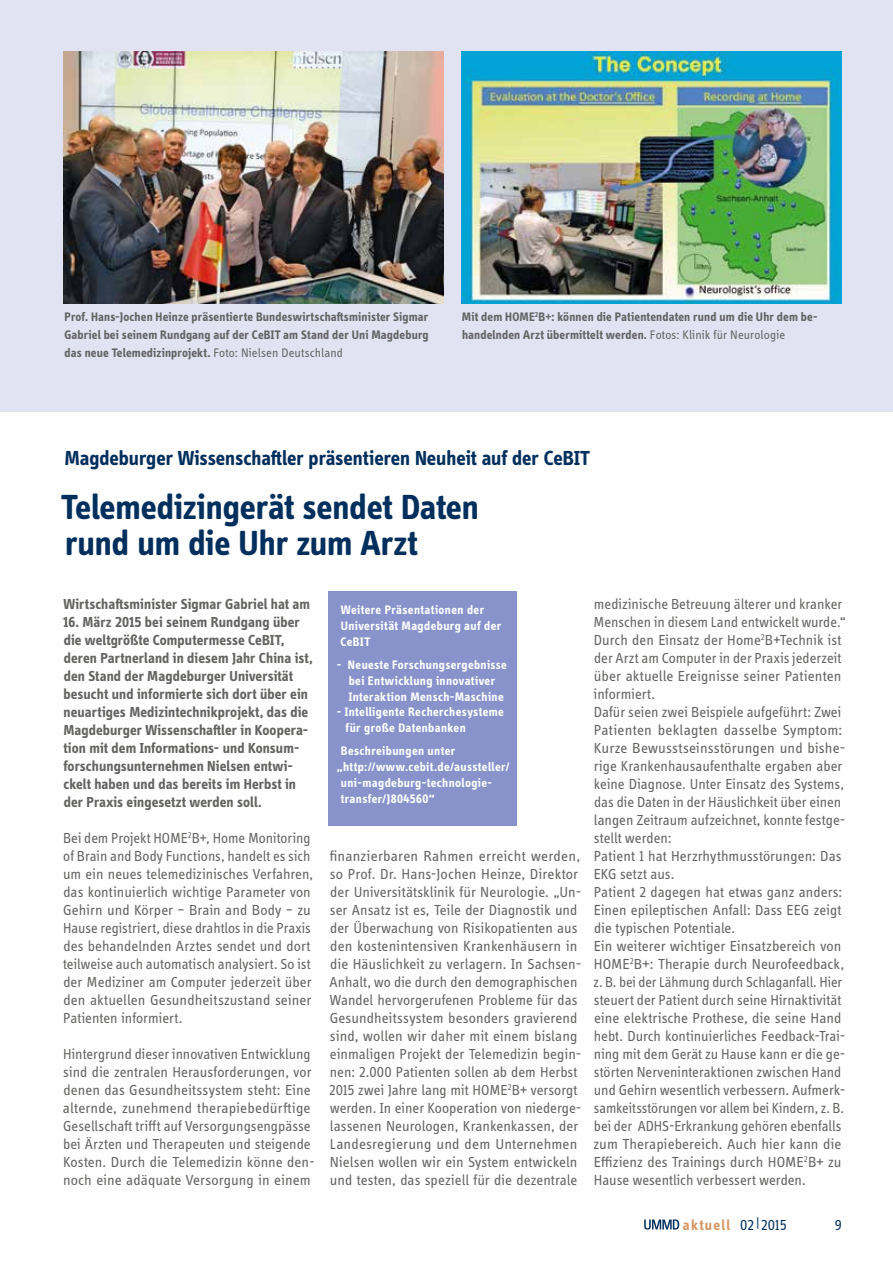
<style>
.page{position:relative;width:893px;height:1263px;background:#fff}
.page>*{position:absolute;margin:0;border:0;box-sizing:border-box;transform-origin:0 0}
.t1{font:700 36px/36px "Info Display OT";letter-spacing:-.005em;color:#002f5d}
.t2{font:700 21px "Info Display OT";color:#002f5d}
.t3{font:15px/18px "Info Display OT";color:#636362}
.t4{font:700 15px/18px "Info Display OT";letter-spacing:.005em;color:#636362}
.t5{font:700 15px "Info Display OT";letter-spacing:.09em;color:#d79863}
.t6{font:15px "Info Display OT";color:#002f5d}
.t7{font:700 12.75px/18px "Info Display OT";letter-spacing:.015em;color:#636362;text-align:justify}
.t8{font:700 12.75px/15.8px "Info Display OT";letter-spacing:.035em;color:#fff}
.s1{font-weight:400}
.s2{font-weight:400;color:#002f5d}
</style>
<div class="page">
<div style="left:0;top:0;width:893px;height:411px;background:#e1e3f3"></div>
<img style="left:461px;top:51px;width:381px;height:252px">
<img style="left:64px;top:51px;width:380px;height:252px">
<div style="left:329px;top:591px;width:188px;height:234px;background:#8793ca"></div>
<svg style="left:644px;top:1219px;width:35px;height:10px"></svg>
<p class="t7" style="left:64px;top:308px;width:366px">Prof. Hans-Jochen Heinze präsentierte Bundeswirtschaftsminister Sigmar Gabriel bei seinem Rundgang auf der CeBIT am Stand der Uni Magdeburg das neue Telemedizinprojekt. <span class="s1">Foto: Nielsen Deutschland</span></p>
<p class="t7" style="left:462px;top:308px;width:356px">Mit dem HOME<sup>2</sup>B+: können die Patientendaten rund um die Uhr dem be&shy;handelnden Arzt übermittelt werden. <span class="s1">Fotos: Klinik für Neurologie</span></p>
<h2 class="t2" style="left:64px;top:445px;width:527px">Magdeburger Wissenschaftler präsentieren Neuheit auf der CeBIT</h2>
<h1 class="t1" style="left:61px;top:489px;width:419px">Telemedizingerät sendet Daten rund um die Uhr zum Arzt</h1>
<p class="t4" style="left:63px;top:595px;width:248px">Wirtschaftsminister Sigmar Gabriel hat am</p>
<p class="t4" style="left:63px;top:613px;width:251px">16. März 2015 bei seinem Rundgang über die weltgrößte Computermesse CeBIT, deren Partnerland in diesem Jahr China ist, den Stand der Magdeburger Universität besucht und informierte sich dort über ein neuartiges Medizintechnikprojekt, das die Magdeburger Wissenschaftler in Koopera&shy;tion mit dem Informations- und Konsum&shy;forschungsunternehmen Nielsen entwi&shy;ckelt haben und das bereits im Herbst in der Praxis eingesetzt werden soll.</p>
<p class="t3" style="left:63px;top:829px;width:252px">Bei dem Projekt HOME<sup>2</sup>B+, Home Monitoring of Brain and Body Functions, handelt es sich um ein neues telemedizinisches Verfahren, das kontinuierlich wichtige Parameter von Gehirn und Körper – Brain and Body – zu Hause registriert, diese drahtlos in die Praxis des behandelnden Arztes sendet und dort teilweise auch automatisch analysiert. So ist der Mediziner am Computer jederzeit über den aktuellen Gesundheitszustand seiner Patienten informiert.</p>
<p class="t3" style="left:63px;top:1045px;width:253px">Hintergrund dieser innovativen Entwicklung sind die zentralen Herausforderungen, vor denen das Gesundheitssystem steht: Eine alternde, zunehmend therapiebedürftige Gesellschaft trifft auf Versorgungsengpässe bei Ärzten und Therapeuten und steigende Kosten. Durch die Telemedizin könne den&shy;noch eine adäquate Versorgung in einem</p>
<p class="t8" style="left:341px;top:602px;width:162px">Weitere Präsentationen der<br>Universität Magdeburg auf der<br>CeBIT</p>
<p class="t8" style="left:349px;top:657px;width:160px;text-indent:-12px">- Neueste Forschungsergebnisse bei Entwicklung innovativer<br>Interaktion Mensch-Maschine</p>
<p class="t8" style="left:346px;top:704px;width:160px;text-indent:-9px">- Intelligente Recherchesysteme für große Datenbanken</p>
<p class="t8" style="left:341px;top:743px;width:116px">Beschreibungen unter</p>
<p class="t8" style="left:337px;top:759px;width:174px">„http://www.cebit.de/aussteller/</p>
<p class="t8" style="left:341px;top:774px;width:153px">uni-magdeburg-technologie-</p>
<p class="t8" style="left:341px;top:790px;width:95px">transfer/J804560“</p>
<p class="t3" style="left:329px;top:847px;width:254px">finanzierbaren Rahmen erreicht werden, so Prof. Dr. Hans-Jochen Heinze, Direktor der Universitätsklinik für Neurologie. „Un&shy;ser Ansatz ist es, Teile der Diagnostik und der Überwachung von Risikopatienten aus den kostenintensiven Krankenhäusern in die Häuslichkeit zu verlagern. In Sachsen-Anhalt, wo die durch den demographischen Wandel hervorgerufenen Probleme für das Gesundheitssystem besonders gravierend sind, wollen wir daher mit einem bislang einmaligen Projekt der Telemedizin begin&shy;nen: 2.000 Patienten sollen ab dem Herbst 2015 zwei Jahre lang mit HOME<sup>2</sup>B+ versorgt werden. In einer Kooperation von niederge&shy;lassenen Neurologen, Krankenkassen, der Landesregierung und dem Unternehmen Nielsen wollen wir ein System entwickeln und testen, das speziell für die dezentrale</p>
<p class="t3" style="left:593px;top:595px;width:254px">medizinische Betreuung älterer und kranker Menschen in diesem Land entwickelt wurde.“ Durch den Einsatz der Home<sup>2</sup>B+Technik ist der Arzt am Computer in der Praxis jederzeit über aktuelle Ereignisse seiner Patienten informiert.<br>Dafür seien zwei Beispiele aufgeführt: Zwei Patienten beklagten dasselbe Symptom:<br>Kurze Bewusstseinsstörungen und bishe&shy;rige Krankenhausaufenthalte ergaben aber keine Diagnose. Unter Einsatz des Systems, das die Daten in der Häuslichkeit über einen langen Zeitraum aufzeichnet, konnte festge&shy;stellt werden:<br>Patient 1 hat Herzrhythmusstörungen: Das EKG setzt aus.<br>Patient 2 dagegen hat etwas ganz anders:<br>Einen epileptischen Anfall: Dass EEG zeigt die typischen Potentiale.<br>Ein weiterer wichtiger Einsatzbereich von HOME<sup>2</sup>B+: Therapie durch Neurofeedback, z. B. bei der Lähmung durch Schlaganfall. Hier steuert der Patient durch seine Hirnaktivität eine elektrische Prothese, die seine Hand hebt. Durch kontinuierliches Feedback-Trai&shy;ning mit dem Gerät zu Hause kann er die ge&shy;störten Nerveninteraktionen zwischen Hand und Gehirn wesentlich verbessern. Aufmerk&shy;samkeitsstörungen vor allem bei Kindern, z. B. bei der ADHS-Erkrankung gehören ebenfalls zum Therapiebereich. Auch hier kann die Effizienz des Trainings durch HOME<sup>2</sup>B+ zu Hause wesentlich verbessert werden.</p>
<p class="t5" style="left:683px;top:1215px;width:105px">aktuell <span class="s2">02|2015</span></p>
<p class="t6" style="left:835px;top:1216px;width:9px">9</p>
</div>
